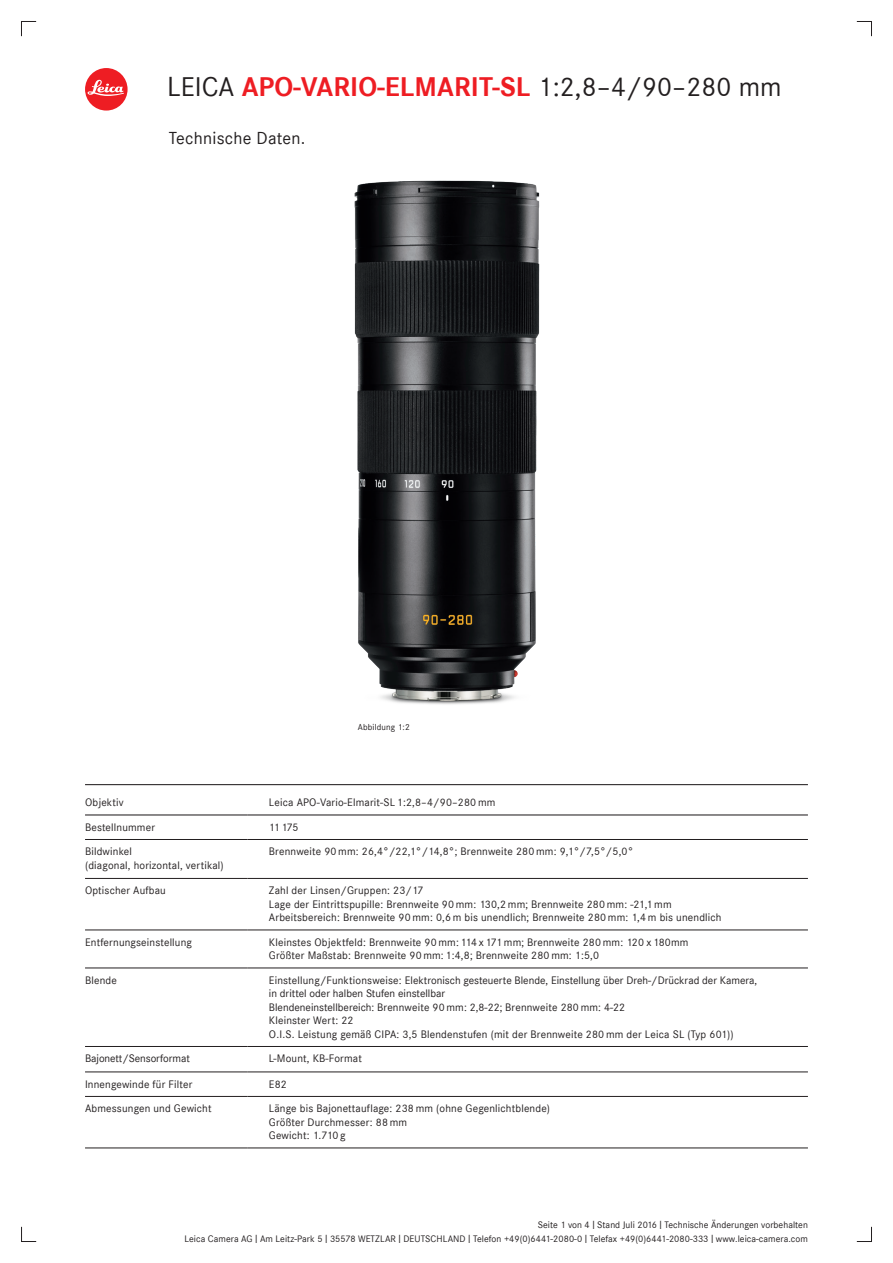
<style>
.page{position:relative;width:893px;height:1263px;background:#fff}
.page>*{position:absolute;margin:0;border:0;box-sizing:border-box;transform-origin:0 0}
.t1{font:27.9px "Corporate S";letter-spacing:.005em;color:#231f20}
.t2{font:18px "Corporate S";letter-spacing:.015em;color:#231f20}
.t3{font:11.25px/13.5px "Corporate S";letter-spacing:.015em;color:#231f20}
.t4{font:11.25px "Corporate S";letter-spacing:-.005em;color:#231f20}
.t5{font:9.75px/13.5px "Corporate S";letter-spacing:.005em;color:#231f20;text-align:right}
.t6{font:9px "Corporate S";letter-spacing:.015em;color:#231f20}
.s1{font-size:28.5px}
.s2{font-weight:700;color:#ee1d23}
.s3{font-size:12.15px}
</style>
<div class="page">
<hr style="left:85px;top:814px;width:163px;height:1px;background:#231f20">
<hr style="left:248px;top:814px;width:560px;height:1px;background:#231f20">
<hr style="left:85px;top:839px;width:163px;height:1px;background:#231f20">
<hr style="left:248px;top:839px;width:560px;height:1px;background:#231f20">
<hr style="left:85px;top:878px;width:163px;height:1px;background:#231f20">
<hr style="left:248px;top:878px;width:560px;height:1px;background:#231f20">
<hr style="left:85px;top:930px;width:163px;height:1px;background:#231f20">
<hr style="left:248px;top:930px;width:560px;height:1px;background:#231f20">
<hr style="left:85px;top:968px;width:163px;height:1px;background:#231f20">
<hr style="left:248px;top:968px;width:560px;height:1px;background:#231f20">
<hr style="left:85px;top:1046px;width:163px;height:1px;background:#231f20">
<hr style="left:248px;top:1046px;width:560px;height:1px;background:#231f20">
<hr style="left:85px;top:1072px;width:163px;height:1px;background:#231f20">
<hr style="left:248px;top:1072px;width:560px;height:1px;background:#231f20">
<hr style="left:85px;top:1096px;width:163px;height:1px;background:#231f20">
<hr style="left:248px;top:1096px;width:560px;height:1px;background:#231f20">
<hr style="left:85px;top:1148px;width:163px;height:1px;background:#231f20">
<hr style="left:248px;top:1148px;width:560px;height:1px;background:#231f20">
<svg style="left:21px;top:21px;width:16px;height:16px"></svg>
<svg style="left:21px;top:1226px;width:16px;height:16px"></svg>
<svg style="left:856px;top:1226px;width:16px;height:16px"></svg>
<svg style="left:856px;top:21px;width:16px;height:16px"></svg>
<div style="left:85px;top:68px;width:43px;height:43px;background:#ee1d23;border-radius:50%"></div>
<svg style="left:87px;top:80px;width:37px;height:16px"></svg>
<hr style="left:85px;top:784px;width:723px;height:1px;background:#231f20">
<img style="left:354px;top:180px;width:186px;height:525px">
<h1 class="t1" style="left:167px;top:71px;width:616px"><span class="s1">L</span>EICA <span class="s2">APO-VARIO-ELMARIT-SL</span> 1:2,8–4/90–280 mm</h1>
<h2 class="t2" style="left:169px;top:128px;width:138px">Technische Daten.</h2>
<p class="t6" style="left:358px;top:722px;width:53px">Abbildung 1:2</p>
<p class="t3" style="left:85px;top:795px;width:40px">Objektiv</p>
<p class="t3" style="left:269px;top:795px;width:228px">Leica APO-Vario-Elmarit-SL 1:2,8–4/90–280 mm</p>
<p class="t3" style="left:85px;top:820px;width:71px">Bestellnummer</p>
<p class="t3" style="left:269px;top:820px;width:31px">11 175</p>
<p class="t3" style="left:85px;top:845px;width:140px">Bildwinkel<br>(diagonal, horizontal, vertikal)</p>
<p class="t3" style="left:269px;top:845px;width:366px">Brennweite 90 mm: 26,4°/22,1°/14,8°; Brennweite 280 mm: 9,1°/7,5°/5,0°</p>
<p class="t3" style="left:85px;top:884px;width:82px">Optischer Aufbau</p>
<p class="t3" style="left:269px;top:884px;width:454px">Zahl der Linsen/Gruppen: 23/17<br>Lage der Eintrittspupille: Brennweite 90 mm: 130,2 mm; Brennweite 280 mm: -21,1 mm<br>Arbeitsbereich: Brennweite 90 mm: 0,6 m bis unendlich; Brennweite 280 mm: 1,4 m bis unendlich</p>
<p class="t3" style="left:85px;top:935px;width:108px">Entfernungseinstellung</p>
<p class="t3" style="left:269px;top:935px;width:421px">Kleinstes Objektfeld: Brennweite 90 mm: 114 x 171 mm; Brennweite 280 mm: 120 x 180mm<br>Größter Maßstab: Brennweite 90 mm: 1:4,8; Brennweite 280 mm: 1:5,0</p>
<p class="t3" style="left:85px;top:973px;width:33px">Blende</p>
<p class="t3" style="left:269px;top:973px;width:490px">Einstellung/Funktionsweise: Elektronisch gesteuerte Blende, Einstellung über Dreh-/Drückrad der Kamera, in drittel oder halben Stufen einstellbar<br>Blendeneinstellbereich: Brennweite 90 mm: 2,8-22; Brennweite 280 mm: 4-22<br>Kleinster Wert: 22<br>O.I.S. Leistung gemäß CIPA: 3,5 Blendenstufen (mit der Brennweite 280 mm der Leica SL (Typ 601))</p>
<p class="t4" style="left:85px;top:1052px;width:106px">Bajonett/Sensorformat</p>
<p class="t3" style="left:269px;top:1052px;width:95px">L-Mount, KB-Format</p>
<p class="t3" style="left:85px;top:1077px;width:109px">Innengewinde für Filter</p>
<p class="t3" style="left:269px;top:1077px;width:19px">E82</p>
<p class="t3" style="left:85px;top:1102px;width:128px">Abmessungen und Gewicht</p>
<p class="t3" style="left:269px;top:1102px;width:283px">Länge bis Bajonettauflage: 238 mm (ohne Gegenlichtblende)<br>Größter Durchmesser: 88 mm<br>Gewicht: 1.710 g</p>
<p class="t5" style="left:184px;top:1218px;width:625px">Seite 1 von 4 <span class="s3">I</span> Stand Juli 2016 <span class="s3">I</span> Technische Änderungen vorbehalten<br>Leica Camera AG <span class="s3">I</span> Am Leitz-Park 5 <span class="s3">I</span> 35578 WETZLAR <span class="s3">I</span> DEUTSCHLAND <span class="s3">I</span> Telefon +49(0)6441-2080-0 <span class="s3">I</span> Telefax +49(0)6441-2080-333 <span class="s3">I</span> www.leica-camera.com</p>
</div>
